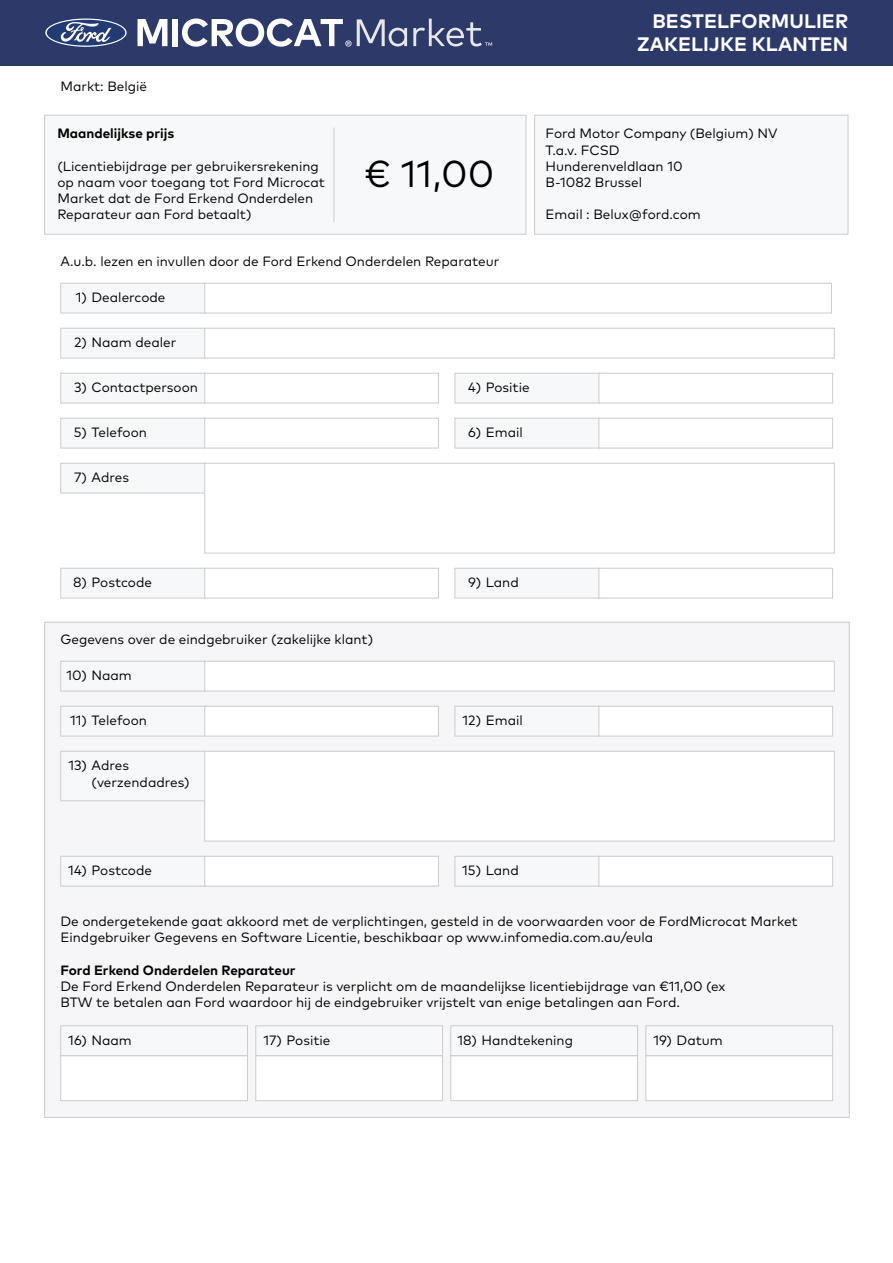
<style>
.page{position:relative;width:893px;height:1263px;background:#fff}
.page>*{position:absolute;margin:0;border:0;box-sizing:border-box;transform-origin:0 0}
.t1{font:37.5px "FF Mark Pro";color:#000}
.t2{font:700 19.5px/23.4px "FF Mark Pro";letter-spacing:.005em;color:#fff;text-align:right}
.t3{font:13.5px/16.2px "FF Mark Pro";color:#000}
.t4{font:700 13.5px "FF Mark Pro";color:#000}
</style>
<div class="page">
<div style="left:44px;top:622px;width:806px;height:496px;background:#f6f5f7;border:1px solid #cdcccb"></div>
<div style="left:0;top:0;width:893px;height:66px;background:#2d3968"></div>
<svg style="left:45px;top:18px;width:82px;height:30px"></svg>
<div style="left:44px;top:115px;width:482px;height:120px;background:#f7f8f9;border:1px solid #cdcccb"></div>
<div style="left:534px;top:115px;width:314px;height:120px;background:#f7f8f9;border:1px solid #cdcccb"></div>
<div style="left:60px;top:283px;width:146px;height:30px;background:#f7f8f9;border:1px solid #cdcccb"></div>
<div style="left:60px;top:373px;width:146px;height:30px;background:#f7f8f9;border:1px solid #cdcccb"></div>
<div style="left:60px;top:418px;width:146px;height:30px;background:#f7f8f9;border:1px solid #cdcccb"></div>
<div style="left:60px;top:706px;width:146px;height:30px;background:#f7f8f9;border:1px solid #cdcccb"></div>
<div style="left:60px;top:568px;width:146px;height:30px;background:#f7f8f9;border:1px solid #cdcccb"></div>
<div style="left:60px;top:856px;width:146px;height:30px;background:#f7f8f9;border:1px solid #cdcccb"></div>
<div style="left:60px;top:1025px;width:188px;height:31px;background:#f7f8f9;border:1px solid #cdcccb"></div>
<div style="left:255px;top:1025px;width:188px;height:31px;background:#f7f8f9;border:1px solid #cdcccb"></div>
<div style="left:450px;top:1025px;width:188px;height:31px;background:#f7f8f9;border:1px solid #cdcccb"></div>
<div style="left:60px;top:1055px;width:188px;height:46px;background:#fff;border:1px solid #cdcccb"></div>
<div style="left:255px;top:1055px;width:188px;height:46px;background:#fff;border:1px solid #cdcccb"></div>
<div style="left:450px;top:1055px;width:188px;height:46px;background:#fff;border:1px solid #cdcccb"></div>
<div style="left:60px;top:328px;width:146px;height:30px;background:#f7f8f9;border:1px solid #cdcccb"></div>
<div style="left:60px;top:661px;width:146px;height:30px;background:#f7f8f9;border:1px solid #cdcccb"></div>
<div style="left:60px;top:463px;width:146px;height:30px;background:#f7f8f9;border:1px solid #cdcccb"></div>
<div style="left:60px;top:751px;width:146px;height:50px;background:#f7f8f9;border:1px solid #cdcccb"></div>
<div style="left:204px;top:283px;width:628px;height:30px;background:#fff;border:1px solid #cdcccb"></div>
<div style="left:204px;top:373px;width:235px;height:30px;background:#fff;border:1px solid #cdcccb"></div>
<div style="left:204px;top:418px;width:235px;height:30px;background:#fff;border:1px solid #cdcccb"></div>
<div style="left:204px;top:706px;width:235px;height:30px;background:#fff;border:1px solid #cdcccb"></div>
<div style="left:204px;top:568px;width:235px;height:30px;background:#fff;border:1px solid #cdcccb"></div>
<div style="left:204px;top:856px;width:235px;height:30px;background:#fff;border:1px solid #cdcccb"></div>
<div style="left:204px;top:328px;width:631px;height:30px;background:#fff;border:1px solid #cdcccb"></div>
<div style="left:204px;top:661px;width:631px;height:30px;background:#fff;border:1px solid #cdcccb"></div>
<div style="left:204px;top:463px;width:631px;height:90px;background:#fff;border:1px solid #cdcccb"></div>
<div style="left:204px;top:751px;width:631px;height:90px;background:#fff;border:1px solid #cdcccb"></div>
<div style="left:645px;top:1025px;width:188px;height:31px;background:#f7f8f9;border:1px solid #cdcccb"></div>
<div style="left:645px;top:1055px;width:188px;height:46px;background:#fff;border:1px solid #cdcccb"></div>
<div style="left:455px;top:373px;width:145px;height:30px;background:#f7f8f9;border:1px solid #cdcccb"></div>
<div style="left:455px;top:418px;width:145px;height:30px;background:#f7f8f9;border:1px solid #cdcccb"></div>
<div style="left:455px;top:706px;width:145px;height:30px;background:#f7f8f9;border:1px solid #cdcccb"></div>
<div style="left:455px;top:568px;width:145px;height:30px;background:#f7f8f9;border:1px solid #cdcccb"></div>
<div style="left:455px;top:856px;width:145px;height:30px;background:#f7f8f9;border:1px solid #cdcccb"></div>
<div style="left:598px;top:373px;width:235px;height:30px;background:#fff;border:1px solid #cdcccb"></div>
<div style="left:598px;top:418px;width:235px;height:30px;background:#fff;border:1px solid #cdcccb"></div>
<div style="left:598px;top:706px;width:235px;height:30px;background:#fff;border:1px solid #cdcccb"></div>
<div style="left:598px;top:568px;width:235px;height:30px;background:#fff;border:1px solid #cdcccb"></div>
<div style="left:598px;top:856px;width:235px;height:30px;background:#fff;border:1px solid #cdcccb"></div>
<hr style="left:334px;top:128px;width:1px;height:94px;background:#cdcccb">
<svg style="left:138px;top:19px;width:29px;height:27px"></svg>
<div style="left:173px;top:19px;width:5px;height:27px;background:#fff"></div>
<svg style="left:182px;top:18px;width:225px;height:29px"></svg>
<svg style="left:413px;top:19px;width:79px;height:27px"></svg>
<p class="t3" style="left:60px;top:77px;width:88px">Markt: België</p>
<p class="t4" style="left:57px;top:123px;width:118px">Maandelijkse prijs</p>
<p class="t3" style="left:57px;top:157px;width:269px">(Licentiebijdrage per gebruikersrekening op naam voor toegang tot Ford Microcat Market dat de Ford Erkend Onderdelen Reparateur aan Ford betaalt)</p>
<p class="t3" style="left:60px;top:252px;width:440px">A.u.b. lezen en invullen door de Ford Erkend Onderdelen Reparateur</p>
<h1 class="t1" style="left:364px;top:146px;width:131px">€ 11,00</h1>
<p class="t3" style="left:76px;top:288px;width:91px">1) Dealercode</p>
<p class="t3" style="left:74px;top:333px;width:104px">2) Naam dealer</p>
<p class="t3" style="left:74px;top:378px;width:125px">3) Contactpersoon</p>
<p class="t3" style="left:74px;top:423px;width:75px">5) Telefoon</p>
<p class="t3" style="left:74px;top:468px;width:56px">7) Adres</p>
<p class="t3" style="left:468px;top:378px;width:63px">4) Positie</p>
<p class="t3" style="left:468px;top:423px;width:56px">6) Email</p>
<h2 class="t2" style="left:637px;top:8px;width:213px">BESTELFORMULIER<br>ZAKELIJKE KLANTEN</h2>
<p class="t3" style="left:545px;top:124px;width:234px">Ford Motor Company (Belgium) NV<br>T.a.v. FCSD<br>Hunderenveldlaan 10<br>B-1082 Brussel</p>
<p class="t3" style="left:545px;top:205px;width:157px">Email : Belux@ford.com</p>
<p class="t3" style="left:73px;top:573px;width:80px">8) Postcode</p>
<p class="t3" style="left:60px;top:630px;width:314px">Gegevens over de eindgebruiker (zakelijke klant)</p>
<p class="t3" style="left:67px;top:666px;width:67px">10) Naam</p>
<p class="t3" style="left:70px;top:711px;width:78px">11) Telefoon</p>
<p class="t3" style="left:68px;top:756px;width:62px">13) Adres</p>
<p class="t3" style="left:91px;top:773px;width:100px">(verzendadres)</p>
<p class="t3" style="left:68px;top:861px;width:85px">14) Postcode</p>
<p class="t3" style="left:468px;top:573px;width:52px">9) Land</p>
<p class="t3" style="left:463px;top:711px;width:62px">12) Email</p>
<p class="t3" style="left:462px;top:861px;width:58px">15) Land</p>
<p class="t3" style="left:60px;top:912px;width:739px">De ondergetekende gaat akkoord met de verplichtingen, gesteld in de voorwaarden voor de FordMicrocat Market<br>Eindgebruiker Gegevens en Software Licentie, beschikbaar op www.infomedia.com.au/eula</p>
<p class="t4" style="left:60px;top:960px;width:237px">Ford Erkend Onderdelen Reparateur</p>
<p class="t3" style="left:60px;top:977px;width:666px">De Ford Erkend Onderdelen Reparateur is verplicht om de maandelijkse licentiebijdrage van €11,00 (ex<br>BTW te betalen aan Ford waardoor hij de eindgebruiker vrijstelt van enige betalingen aan Ford.</p>
<p class="t3" style="left:68px;top:1031px;width:65px">16) Naam</p>
<p class="t3" style="left:263px;top:1031px;width:69px">17) Positie</p>
<p class="t3" style="left:457px;top:1031px;width:117px">18) Handtekening</p>
<p class="t3" style="left:653px;top:1031px;width:71px">19) Datum</p>
</div>
